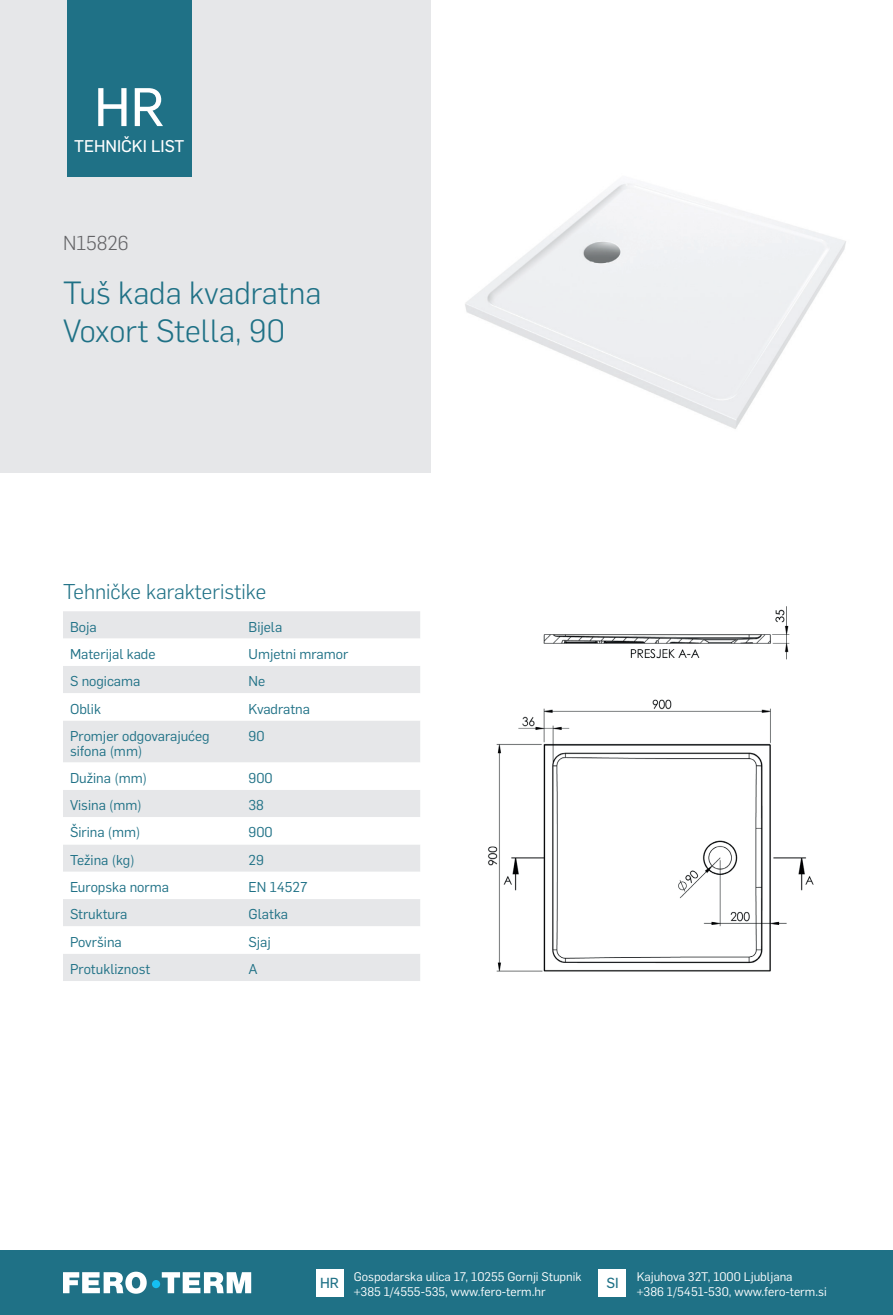
<style>
.page{position:relative;width:893px;height:1315px;background:#fff}
.page>*{position:absolute;margin:0;border:0;box-sizing:border-box;transform-origin:0 0}
.t1{font:53.2px "Flama Basic";color:#fff}
.t2{font:300 31.5px/37.8px "Flama";color:#1f7186}
.t3{font:300 21px "Flama";color:#1f7186}
.t4{font:300 19.78px "Flama";color:#636366}
.t5{font:16.62px "Flama Basic";color:#fff}
.t6{font:14.35px "Flama Basic";color:#1f7186}
.t7{font:14px/14.7px "Flama";color:#1f7186}
.t8{font:12.25px/15.8px "Flama";color:#fff}
</style>
<div class="page">
<div style="left:0;top:1250px;width:893px;height:65px;background:#1f7186"></div>
<div style="left:316px;top:1269px;width:27px;height:27px;background:#fff"></div>
<div style="left:599px;top:1269px;width:27px;height:27px;background:#fff"></div>
<svg style="left:63px;top:1271px;width:188px;height:22px"></svg>
<div style="left:152px;top:1280px;width:8px;height:8px;background:#15c0f2;border-radius:50%"></div>
<img style="left:465px;top:183px;width:381px;height:246px">
<img style="left:488px;top:606px;width:326px;height:366px">
<div style="left:0;top:0;width:430px;height:472px;background:#e6e7e9"></div>
<div style="left:67px;top:0;width:124px;height:177px;background:#1f7186"></div>
<div style="left:63px;top:611px;width:357px;height:370px;background:#e6e7e9"></div>
<svg style="left:63px;top:638px;width:357px;height:315px"></svg>
<h1 class="t1" style="left:94px;top:70px;width:72px">HR</h1>
<p class="t5" style="left:74px;top:134px;width:112px">TEHNIČKI LIST</p>
<h3 class="t4" style="left:63px;top:229px;width:67px">N15826</h3>
<h2 class="t2" style="left:63px;top:272px;width:260px">Tuš kada kvadratna<br>Voxort Stella, 90</h2>
<h3 class="t3" style="left:63px;top:577px;width:205px">Tehničke karakteristike</h3>
<p class="t7" style="left:70px;top:618px;width:28px">Boja</p>
<p class="t7" style="left:249px;top:618px;width:35px">Bijela</p>
<p class="t7" style="left:70px;top:645px;width:87px">Materijal kade</p>
<p class="t7" style="left:249px;top:645px;width:101px">Umjetni mramor</p>
<p class="t7" style="left:70px;top:673px;width:72px">S nogicama</p>
<p class="t7" style="left:249px;top:673px;width:18px">Ne</p>
<p class="t7" style="left:70px;top:700px;width:32px">Oblik</p>
<p class="t7" style="left:249px;top:700px;width:63px">Kvadratna</p>
<p class="t7" style="left:70px;top:727px;width:141px">Promjer odgovarajućeg sifona (mm)</p>
<p class="t7" style="left:249px;top:727px;width:18px">90</p>
<p class="t7" style="left:70px;top:769px;width:78px">Dužina (mm)</p>
<p class="t7" style="left:249px;top:769px;width:26px">900</p>
<p class="t7" style="left:70px;top:797px;width:73px">Visina (mm)</p>
<p class="t7" style="left:249px;top:797px;width:17px">38</p>
<p class="t7" style="left:70px;top:824px;width:72px">Širina (mm)</p>
<p class="t7" style="left:249px;top:824px;width:26px">900</p>
<p class="t7" style="left:70px;top:851px;width:66px">Težina (kg)</p>
<p class="t7" style="left:249px;top:851px;width:17px">29</p>
<p class="t7" style="left:70px;top:879px;width:100px">Europska norma</p>
<p class="t7" style="left:249px;top:879px;width:60px">EN 14527</p>
<p class="t7" style="left:70px;top:906px;width:59px">Struktura</p>
<p class="t7" style="left:249px;top:906px;width:41px">Glatka</p>
<p class="t7" style="left:70px;top:933px;width:53px">Površina</p>
<p class="t7" style="left:249px;top:933px;width:24px">Sjaj</p>
<p class="t7" style="left:70px;top:960px;width:82px">Protukliznost</p>
<p class="t7" style="left:249px;top:960px;width:11px">A</p>
<p class="t6" style="left:320px;top:1272px;width:20px">HR</p>
<p class="t8" style="left:637px;top:1267px;width:191px">Kajuhova 32T, 1000 Ljubljana<br>+386 1/5451-530, www.fero-term.si</p>
<p class="t8" style="left:354px;top:1267px;width:229px">Gospodarska ulica 17, 10255 Gornji Stupnik +385 1/4555-535, www.fero-term.hr</p>
<p class="t6" style="left:606px;top:1272px;width:14px">SI</p>
</div>
